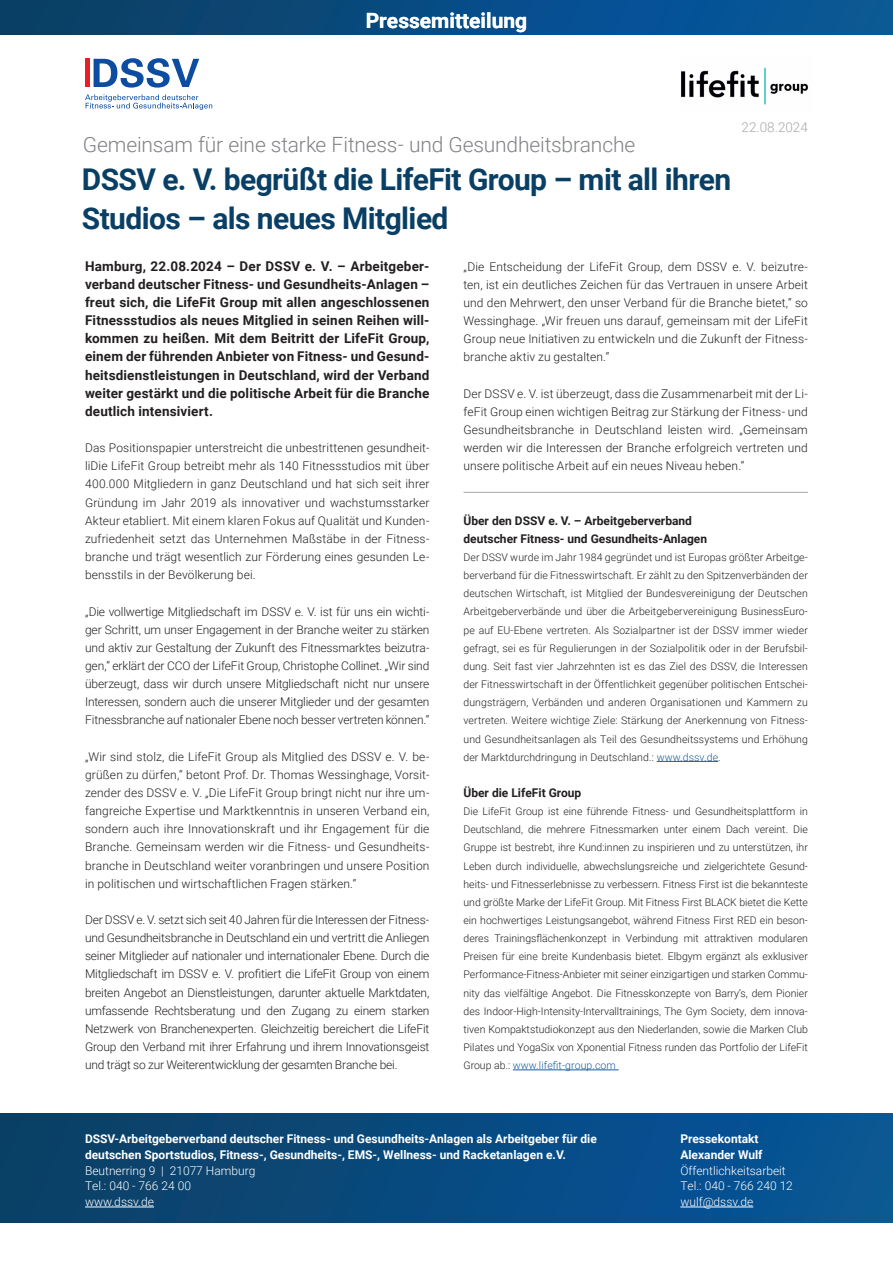
<style>
.page{position:relative;width:893px;height:1263px;background:#fff}
.page>*{position:absolute;margin:0;border:0;box-sizing:border-box;transform-origin:0 0}
.t1{font:700 30px/39px "Roboto";letter-spacing:-.02em;color:#093f64}
.t2{font:300 21px "Roboto";letter-spacing:-.01em;color:#808285}
.t3{font:700 21px "Roboto";color:#fff}
.t4{font:700 13.5px/18.1px "Roboto";letter-spacing:.01em;color:#231f20;text-align:justify}
.t5{font:300 13.5px "Roboto";color:#a8a9ad}
.t6{font:300 12px/18.1px "Roboto";letter-spacing:.01em;color:#231f20;text-align:justify}
.t7{font:700 12px/15.8px "Roboto";color:#fff}
.t8{font:300 12px/15.8px "Roboto";color:#fff}
.t9{font:700 12px/18.1px "Roboto";color:#231f20}
.t10{font:300 10.5px/18.1px "Roboto";letter-spacing:.01em;color:#231f20;text-align:justify}
.s1{color:#175d9e}
</style>
<div class="page">
<div style="left:0;top:0;width:893px;height:34px;background:linear-gradient(to right,#0a3e64,#0759a1)"></div>
<svg style="left:94px;top:58px;width:105px;height:30px"></svg>
<svg style="left:85px;top:94px;width:127px;height:16px"></svg>
<hr style="left:85px;top:59px;width:4px;height:28px;background:#ee1d23">
<div style="left:0;top:1114px;width:893px;height:109px;background:linear-gradient(to right,#0c3f65,#07569b)"></div>
<hr style="left:85px;top:1207px;width:69px;height:1px;background:#fff">
<hr style="left:680px;top:1207px;width:73px;height:1px;background:#fff">
<hr style="left:657px;top:761px;width:61px;height:1px;background:#175d9e">
<hr style="left:513px;top:1069px;width:106px;height:1px;background:#175d9e">
<hr style="left:463px;top:492px;width:345px;height:1px;background:#231f20">
<img style="left:681px;top:67px;width:128px;height:38px">
<h2 class="t3" style="left:366px;top:6px;width:163px">Pressemitteilung</h2>
<h2 class="t2" style="left:83px;top:130px;width:554px">Gemeinsam für eine starke Fitness- und Gesundheitsbranche</h2>
<h1 class="t1" style="left:82px;top:158px;width:651px">DSSV e. V. begrüßt die LifeFit Group – mit all ihren<br>Studios – als neues Mitglied</h1>
<p class="t5" style="left:742px;top:118px;width:68px">22.08.2024</p>
<p class="t4" style="left:85px;top:256px;width:346px">Hamburg, 22.08.2024 – Der DSSV e. V. – Arbeitgeber&shy;verband deutscher Fitness- und Gesundheits-Anlagen – freut sich, die LifeFit Group mit allen angeschlossenen Fitnessstudios als neues Mitglied in seinen Reihen will&shy;kommen zu heißen. Mit dem Beitritt der LifeFit Group, einem der führenden Anbieter von Fitness- und Gesund&shy;heitsdienstleistungen in Deutschland, wird der Verband weiter gestärkt und die politische Arbeit für die Branche deutlich intensiviert.</p>
<p class="t6" style="left:85px;top:438px;width:346px">Das Positionspapier unterstreicht die unbestrittenen gesundheit&shy;liDie LifeFit Group betreibt mehr als 140 Fitnessstudios mit über 400.000 Mitgliedern in ganz Deutschland und hat sich seit ihrer Gründung im Jahr 2019 als innovativer und wachstumsstarker Akteur etabliert. Mit einem klaren Fokus auf Qualität und Kunden&shy;zufriedenheit setzt das Unternehmen Maßstäbe in der Fitness&shy;branche und trägt wesentlich zur Förderung eines gesunden Le&shy;bensstils in der Bevölkerung bei.</p>
<p class="t6" style="left:85px;top:602px;width:346px">„Die vollwertige Mitgliedschaft im DSSV e. V. ist für uns ein wichti&shy;ger Schritt, um unser Engagement in der Branche weiter zu stärken und aktiv zur Gestaltung der Zukunft des Fitnessmarktes beizutra&shy;gen,“ erklärt der CCO der LifeFit Group, Christophe Collinet. „Wir sind überzeugt, dass wir durch unsere Mitgliedschaft nicht nur unsere Interessen, sondern auch die unserer Mitglieder und der gesamten Fitnessbranche auf nationaler Ebene noch besser vertreten können.“</p>
<p class="t6" style="left:85px;top:747px;width:346px">„Wir sind stolz, die LifeFit Group als Mitglied des DSSV e. V. be&shy;grüßen zu dürfen,“ betont Prof. Dr. Thomas Wessinghage, Vorsit&shy;zender des DSSV e. V. „Die LifeFit Group bringt nicht nur ihre um&shy;fangreiche Expertise und Marktkenntnis in unseren Verband ein, sondern auch ihre Innovationskraft und ihr Engagement für die Branche. Gemeinsam werden wir die Fitness- und Gesundheits&shy;branche in Deutschland weiter voranbringen und unsere Position in politischen und wirtschaftlichen Fragen stärken.“</p>
<p class="t6" style="left:85px;top:910px;width:346px">Der DSSV e. V. setzt sich seit 40 Jahren für die Interessen der Fitness&shy;und Gesundheitsbranche in Deutschland ein und vertritt die Anliegen seiner Mitglieder auf nationaler und internationaler Ebene. Durch die Mitgliedschaft im DSSV e. V. profitiert die LifeFit Group von einem breiten Angebot an Dienstleistungen, darunter aktuelle Marktdaten, umfassende Rechtsberatung und den Zugang zu einem starken Netzwerk von Branchenexperten. Gleichzeitig bereichert die LifeFit Group den Verband mit ihrer Erfahrung und ihrem Innovationsgeist und trägt so zur Weiterentwicklung der gesamten Branche bei.</p>
<p class="t6" style="left:463px;top:257px;width:346px">„Die Entscheidung der LifeFit Group, dem DSSV e. V. beizutre&shy;ten, ist ein deutliches Zeichen für das Vertrauen in unsere Arbeit und den Mehrwert, den unser Verband für die Branche bietet,“ so Wessinghage. „Wir freuen uns darauf, gemeinsam mit der LifeFit Group neue Initiativen zu entwickeln und die Zukunft der Fitness&shy;branche aktiv zu gestalten.“</p>
<p class="t6" style="left:463px;top:384px;width:346px">Der DSSV e. V. ist überzeugt, dass die Zusammenarbeit mit der Li&shy;feFit Group einen wichtigen Beitrag zur Stärkung der Fitness- und Gesundheitsbranche in Deutschland leisten wird. „Gemeinsam werden wir die Interessen der Branche erfolgreich vertreten und unsere politische Arbeit auf ein neues Niveau heben.“</p>
<p class="t9" style="left:463px;top:511px;width:245px">Über den DSSV e. V. – Arbeitgeberverband deutscher Fitness- und Gesundheits-Anlagen</p>
<p class="t10" style="left:463px;top:548px;width:346px">Der DSSV wurde im Jahr 1984 gegründet und ist Europas größter Arbeitge&shy;berverband für die Fitnesswirtschaft. Er zählt zu den Spitzenverbänden der deutschen Wirtschaft, ist Mitglied der Bundesvereinigung der Deutschen Arbeitgeberverbände und über die Arbeitgebervereinigung BusinessEuro&shy;pe auf EU-Ebene vertreten. Als Sozialpartner ist der DSSV immer wieder gefragt, sei es für Regulierungen in der Sozialpolitik oder in der Berufsbil&shy;dung. Seit fast vier Jahrzehnten ist es das Ziel des DSSV, die Interessen der Fitnesswirtschaft in der Öffentlichkeit gegenüber politischen Entschei&shy;dungsträgern, Verbänden und anderen Organisationen und Kammern zu vertreten. Weitere wichtige Ziele: Stärkung der Anerkennung von Fitness&shy;und Gesundheitsanlagen als Teil des Gesundheitssystems und Erhöhung der Marktdurchdringung in Deutschland.: <span class="s1">www.dssv.de</span>.</p>
<p class="t9" style="left:463px;top:783px;width:119px">Über die LifeFit Group</p>
<p class="t10" style="left:463px;top:802px;width:346px">Die LifeFit Group ist eine führende Fitness- und Gesundheitsplattform in Deutschland, die mehrere Fitnessmarken unter einem Dach vereint. Die Gruppe ist bestrebt, ihre Kund:innen zu inspirieren und zu unterstützen, ihr Leben durch individuelle, abwechslungsreiche und zielgerichtete Gesund&shy;heits- und Fitnesserlebnisse zu verbessern. Fitness First ist die bekannteste und größte Marke der LifeFit Group. Mit Fitness First BLACK bietet die Kette ein hochwertiges Leistungsangebot, während Fitness First RED ein beson&shy;deres Trainingsflächenkonzept in Verbindung mit attraktiven modularen Preisen für eine breite Kundenbasis bietet. Elbgym ergänzt als exklusiver Performance-Fitness-Anbieter mit seiner einzigartigen und starken Commu&shy;nity das vielfältige Angebot. Die Fitnesskonzepte von Barry‘s, dem Pionier des Indoor-High-Intensity-Intervalltrainings, The Gym Society, dem innova&shy;tiven Kompaktstudiokonzept aus den Niederlanden, sowie die Marken Club Pilates und YogaSix von Xponential Fitness runden das Portfolio der LifeFit Group ab.: <span class="s1">www.lifefit-group.com</span></p>
<p class="t7" style="left:85px;top:1131px;width:513px">DSSV-Arbeitgeberverband deutscher Fitness- und Gesundheits-Anlagen als Arbeitgeber für die deutschen Sportstudios, Fitness-, Gesundheits-, EMS-, Wellness- und Racketanlagen e.V.</p>
<p class="t8" style="left:85px;top:1162px;width:172px">Beutnerring 9 | 21077 Hamburg<br>Tel.: 040 - 766 24 00 www.dssv.de</p>
<p class="t7" style="left:680px;top:1131px;width:84px">Pressekontakt<br>Alexander Wulf</p>
<p class="t8" style="left:680px;top:1162px;width:114px">Öffentlichkeitsarbeit<br>Tel.: 040 - 766 240 12 wulf@dssv.de</p>
</div>
